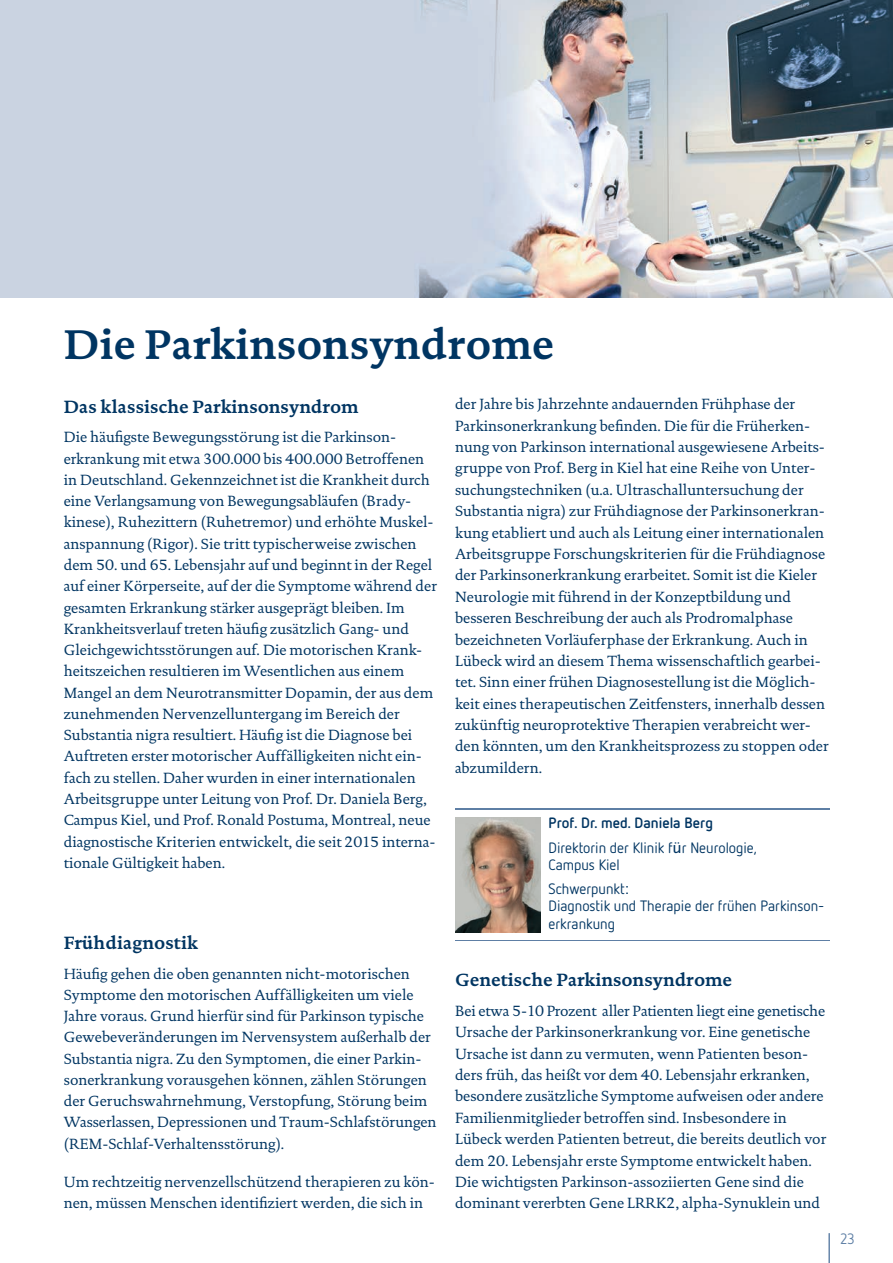
<style>
.page{position:relative;width:893px;height:1263px;background:#fff}
.page>*{position:absolute;margin:0;border:0;box-sizing:border-box;transform-origin:0 0}
.t1{font:700 42px "Documenta Dtl";color:#003562}
.t2{font:700 18px "Documenta Dtl";color:#003562}
.t3{font:15px/21.3px "Documenta Dtl";color:#003562}
.t4{font:15px/24.6px "Netto OT";color:#003562}
.t5{font:15px "Netto OT";color:#5e7fa5}
.s1{font-weight:700}
.s2{font-family:"Lucida Grande"}
</style>
<div class="page">
<hr style="left:829px;top:1233px;width:1px;height:30px;background:#5e7fa5">
<hr style="left:455px;top:808px;width:374px;height:2px;background:#5e7fa5">
<hr style="left:455px;top:940px;width:374px;height:1px;background:#5e7fa5">
<img style="left:455px;top:817px;width:85px;height:115px">
<img style="left:0;top:0;width:893px;height:298px">
<h1 class="t1" style="left:64px;top:327px;width:492px">Die Parkinsonsyndrome</h1>
<p class="t2" style="left:64px;top:399px;width:296px">Das klassische Parkinsonsyndrom</p>
<p class="t3" style="left:64px;top:428px;width:375px">Die häufigste Bewegungsstörung ist die Parkinson&shy;erkrankung mit etwa 300.000 bis 400.000 Betroffenen in Deutschland. Gekennzeichnet ist die Krankheit durch eine Verlangsamung von Bewegungsabläufen (Brady&shy;kinese), Ruhezittern (Ruhetremor) und erhöhte Muskel&shy;anspannung (Rigor). Sie tritt typischerweise zwischen dem 50. und 65. Lebensjahr auf und beginnt in der Regel auf einer Körperseite, auf der die Symptome während der gesamten Erkrankung stärker ausgeprägt bleiben. Im Krankheitsverlauf treten häufig zusätzlich Gang- und Gleichgewichtsstörungen auf. Die motorischen Krank&shy;heitszeichen resultieren im Wesentlichen aus einem Mangel an dem Neurotransmitter Dopamin, der aus dem zunehmenden Nervenzelluntergang im Bereich der Substantia nigra resultiert. Häufig ist die Diagnose bei Auftreten erster motorischer Auffälligkeiten nicht ein&shy;fach zu stellen. Daher wurden in einer internationalen Arbeitsgruppe unter Leitung von Prof. Dr. Daniela Berg, Campus Kiel, und Prof. Ronald Postuma, Montreal, neue diagnostische Kriterien entwickelt, die seit 2015 interna&shy;tionale Gültigkeit haben.</p>
<p class="t2" style="left:64px;top:935px;width:136px">Frühdiagnostik</p>
<p class="t3" style="left:64px;top:964px;width:374px">Häufig gehen die oben genannten nicht-motorischen Symptome den motorischen Auffälligkeiten um viele Jahre voraus. Grund hierfür sind für Parkinson typische Gewebeveränderungen im Nervensystem außerhalb der Substantia nigra. Zu den Symptomen, die einer Parkin&shy;sonerkrankung vorausgehen können, zählen Störungen der Geruchswahrnehmung, Verstopfung, Störung beim Wasserlassen, Depressionen und Traum-Schlafstörungen (REM-Schlaf-Verhaltensstörung).</p>
<p class="t3" style="left:64px;top:1172px;width:373px">Um rechtzeitig nervenzellschützend therapieren zu kön&shy;nen, müssen Menschen identifiziert werden, die sich in</p>
<p class="t3" style="left:455px;top:395px;width:375px">der Jahre bis Jahrzehnte andauernden Frühphase der Parkinsonerkrankung befinden. Die für die Früherken&shy;nung von Parkinson international ausgewiesene Arbeits&shy;gruppe von Prof. Berg in Kiel hat eine Reihe von Unter&shy;suchungstechniken (u.a. Ultraschalluntersuchung der Substantia nigra) zur Frühdiagnose der Parkinsonerkran&shy;kung etabliert und auch als Leitung einer internationalen Arbeitsgruppe Forschungskriterien für die Frühdiagnose der Parkinsonerkrankung erarbeitet. Somit ist die Kieler Neurologie mit führend in der Konzeptbildung und besseren Beschreibung der auch als Prodromalphase bezeichneten Vorläuferphase der Erkrankung. Auch in Lübeck wird an diesem Thema wissenschaftlich gearbei&shy;tet. Sinn einer frühen Diagnosestellung ist die Möglich&shy;keit eines therapeutischen Zeitfensters, innerhalb dessen zukünftig neuroprotektive Therapien verabreicht wer&shy;den könnten, um den Krankheitsprozess zu stoppen oder abzumildern.</p>
<p class="t4" style="left:549px;top:812px;width:210px"><span class="s1">Prof. Dr. med. Daniela Berg<br></span>Direktorin der Klinik f<span class="s2">ü</span>r Neurologie,</p>
<p class="t4" style="left:549px;top:854px;width:82px">Campus Kiel<br>Schwerpunkt<span class="s2">:</span></p>
<p class="t4" style="left:549px;top:898px;width:277px;line-height:18px">Diagnostik und Therapie der fru¨hen Parkinson&shy;erkrankung</p>
<p class="t2" style="left:455px;top:972px;width:279px">Genetische Parkinsonsyndrome</p>
<p class="t3" style="left:455px;top:1001px;width:373px">Bei etwa 5-10 Prozent aller Patienten liegt eine genetische Ursache der Parkinsonerkrankung vor. Eine genetische Ursache ist dann zu vermuten, wenn Patienten beson&shy;ders früh, das heißt vor dem 40. Lebensjahr erkranken, besondere zusätzliche Symptome aufweisen oder andere Familienmitglieder betroffen sind. Insbesondere in Lübeck werden Patienten betreut, die bereits deutlich vor dem 20. Lebensjahr erste Symptome entwickelt haben.<br>Die wichtigsten Parkinson-assoziierten Gene sind die dominant vererbten Gene LRRK2, alpha-Synuklein und</p>
<p class="t5" style="left:840px;top:1233px;width:16px">23</p>
</div>
